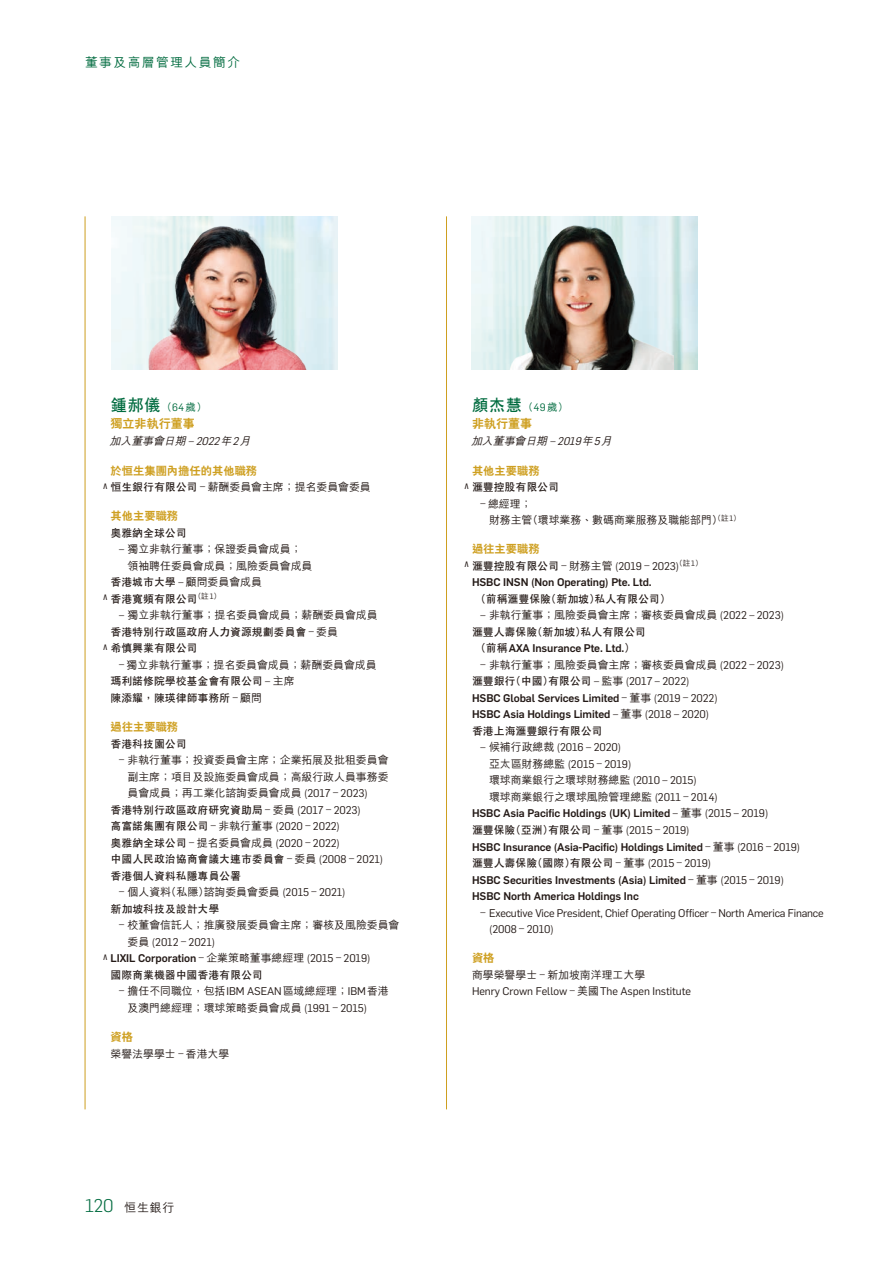
<style>
.page{position:relative;width:893px;height:1263px;background:#fff}
.page>*{position:absolute;margin:0;border:0;box-sizing:border-box;transform-origin:0 0}
.t1{font:700 16.5px "C Hei 2 HK";letter-spacing:.02em;color:#006b3f}
.t2{font:500 12.75px "M Hei HK";letter-spacing:.115em;color:#006b3f}
.t3{font:800 12px "C Hei 2 HK";letter-spacing:.005em;color:#ce9f20}
.t4{font:500 12px "M Hei HK";color:#231916}
.t5{font:800 11.25px "C Hei 2 HK";letter-spacing:.005em;color:#ce9f20}
.t6{font:500 10.95px/16.5px "M Hei HK";letter-spacing:-.005em;color:#231916}
.t7{font:500 10.95px/16.5px "Flama";letter-spacing:-.005em;color:#231916}
.t8{font:700 10.95px/16.5px "C Hei 2 HK";letter-spacing:-.005em;color:#231916}
.t9{font:10.95px/16.5px "Flama";letter-spacing:-.015em;color:#231916}
.t10{font:italic 500 10.95px "M Hei HK";color:#231916}
.s1{font-family:"M Hei HK";font-weight:500;font-size:10.5px}
.s2{font-family:"Flama";font-weight:400;font-size:10.5px}
.s3{font-family:"Flama";font-weight:400}
.s4{font-family:"Flama";font-weight:400;font-size:12.75px}
.s5{font-family:"C Hei 2 HK";font-weight:700}
.s6{font-family:"M Hei HK";font-weight:500}
.s7{font-size:12.75px}
.s8{font-weight:500}
.s9{font-family:"Flama";font-weight:300;font-size:18px;color:#006b3f}
.s10{font-weight:400;font-size:12.75px}
.s11{font-weight:400}
.s12{font-family:"M Hei HK"}
</style>
<div class="page">
<hr style="left:85px;top:216px;width:1px;height:893px;background:#ce9f20">
<img style="left:111px;top:216px;width:225px;height:153px">
<img style="left:472px;top:216px;width:225px;height:153px">
<img style="left:494px;top:216px;width:179px;height:153px">
<hr style="left:446px;top:216px;width:1px;height:893px;background:#ce9f20">
<p class="t2" style="left:85px;top:53px;width:157px">董事及高層管理人員簡介</p>
<h1 class="t1" style="left:111px;top:397px;width:98px">鍾郝儀<span class="s1">（</span><span class="s2">64</span><span class="s1">歲）</span></h1>
<p class="t3" style="left:111px;top:418px;width:86px">獨立非執行董事</p>
<p class="t10" style="left:110px;top:433px;width:145px">加入董事會日期 <span class="s3">–2022</span>年<span class="s3">2</span>月</p>
<p class="t5" style="left:111px;top:465px;width:148px">於恒生集團內擔任的其他職務</p>
<p class="t6" style="left:102px;top:478px;width:270px"><span class="s4">^</span> <span class="s5">恒生銀行有限公司</span> <span class="s3">–</span> 薪酬委員會主席；提名委員會委員</p>
<p class="t5" style="left:111px;top:511px;width:69px">其他主要職務</p>
<p class="t8" style="left:111px;top:524px;width:78px">奧雅納全球公司</p>
<p class="t6" style="left:119px;top:540px;width:184px"><span class="s3">–</span> 獨立非執行董事；保證委員會成員；</p>
<p class="t6" style="left:128px;top:557px;width:186px">領袖聘任委員會成員；風險委員會成員</p>
<p class="t6" style="left:111px;top:573px;width:153px"><span class="s5">香港城市大學</span> <span class="s3">–</span> 顧問委員會成員</p>
<p class="t8" style="left:102px;top:590px;width:121px"><span class="s4">^</span> 香港寬頻有限公司<sup>（註</sup><sup>1</sup><sup>）</sup></p>
<p class="t6" style="left:119px;top:606px;width:260px"><span class="s3">–</span> 獨立非執行董事；提名委員會成員；薪酬委員會成員</p>
<p class="t8" style="left:102px;top:623px;width:238px;text-indent:9px">香港特別行政區政府人力資源規劃委員會 <span class="s3">–</span> <span class="s6">委員</span><span class="s4">^</span> 希慎興業有限公司</p>
<p class="t6" style="left:119px;top:656px;width:259px"><span class="s3">–</span> 獨立非執行董事；提名委員會成員；薪酬委員會成員</p>
<p class="t8" style="left:111px;top:673px;width:186px">瑪利諾修院學校基金會有限公司 <span class="s3">–</span> <span class="s6">主席</span>陳添耀，陳瑛律師事務所 <span class="s3">–</span> <span class="s6">顧問</span></p>
<p class="t5" style="left:111px;top:721px;width:69px">過往主要職務</p>
<p class="t8" style="left:111px;top:735px;width:78px">香港科技園公司</p>
<p class="t6" style="left:128px;top:751px;width:263px;text-align:justify;text-indent:-8px"><span class="s3">–</span> 非執行董事；投資委員會主席；企業拓展及批租委員會副主席；項目及設施委員會成員；高級行政人員事務委員會成員；再工業化諮詢委員會成員 <span class="s3">(2017 – 2023)</span></p>
<p class="t8" style="left:111px;top:801px;width:252px">香港特別行政區政府研究資助局 <span class="s3">–</span> <span class="s6">委員</span> <span class="s3">(2017 – 2023)</span></p>
<p class="t9" style="left:111px;top:817px;width:231px"><span class="s5">高富諾集團有限公司</span> – <span class="s6">非執行董事</span> (2020 – 2022)<span class="s5">奧雅納全球公司</span> – <span class="s6">提名委員會成員</span> (2020 – 2022)</p>
<p class="t8" style="left:111px;top:851px;width:274px">中國人民政治協商會議大連市委員會 <span class="s3">–</span> <span class="s6">委員</span> <span class="s3">(2008 – 2021)</span>香港個人資料私隱專員公署</p>
<p class="t6" style="left:119px;top:883px;width:228px"><span class="s3">–</span> 個人資料（私隱）諮詢委員會委員 <span class="s3">(2015 – 2021)</span></p>
<p class="t8" style="left:111px;top:900px;width:110px">新加坡科技及設計大學</p>
<p class="t6" style="left:119px;top:916px;width:282px"><span class="s3">–</span> 校董會信託人；推廣發展委員會主席；審核及風險委員會</p>
<p class="t9" style="left:102px;top:933px;width:270px;text-indent:26px"><span class="s6">委員</span> (2012 – 2021)<br><span class="s7">^</span> <span class="s8">LIXIL Corporation</span> – <span class="s6">企業策略董事總經理</span> (2015 – 2019)</p>
<p class="t8" style="left:111px;top:966px;width:154px">國際商業機器中國香港有限公司</p>
<p class="t6" style="left:128px;top:982px;width:263px;text-indent:-8px"><span class="s3">–</span> 擔任不同職位，包括<span class="s3">IBM ASEAN</span>區域總經理；<span class="s3">IBM</span>香港及澳門總經理；環球策略委員會成員 <span class="s3">(1991 – 2015)</span></p>
<p class="t5" style="left:111px;top:1031px;width:24px">資格</p>
<p class="t6" style="left:111px;top:1044px;width:120px">榮譽法學學士 <span class="s3">–</span> 香港大學</p>
<p class="t4" style="left:85px;top:1199px;width:91px"><span class="s9">120</span> 恒生銀行</p>
<h1 class="t1" style="left:472px;top:397px;width:98px">顏杰慧<span class="s1">（</span><span class="s2">49</span><span class="s1">歲）</span></h1>
<p class="t3" style="left:472px;top:418px;width:62px">非執行董事</p>
<p class="t10" style="left:471px;top:433px;width:146px">加入董事會日期 <span class="s3">–2019</span>年<span class="s3">5</span>月</p>
<p class="t5" style="left:472px;top:465px;width:69px">其他主要職務</p>
<p class="t8" style="left:463px;top:479px;width:97px"><span class="s4">^</span> 滙豐控股有限公司</p>
<p class="t6" style="left:489px;top:494px;width:253px;text-indent:-8px"><span class="s3">–</span> 總經理；<br>財務主管（環球業務、數碼商業服務及職能部門）<sup>（註</sup><sup>1</sup><sup>）</sup></p>
<p class="t5" style="left:472px;top:544px;width:69px">過往主要職務</p>
<p class="t7" style="left:472px;top:557px;width:232px;text-indent:-9px"><span class="s10">^</span> <span class="s5">滙豐控股有限公司</span> <span class="s11">–</span> <span class="s12">財務主管</span> <span class="s11">(2019 – 2023)</span><sup>（註</sup><sup>1</sup><sup>）<br></sup>HSBC INSN (Non Operating) Pte. Ltd.</p>
<p class="t8" style="left:475px;top:590px;width:197px">（前稱滙豐保險（新加坡）私人有限公司）</p>
<p class="t6" style="left:480px;top:606px;width:305px"><span class="s3">–</span> 非執行董事；風險委員會主席；審核委員會成員 <span class="s3">(2022 – 2023)</span></p>
<p class="t8" style="left:472px;top:623px;width:175px">滙豐人壽保險（新加坡）私人有限公司</p>
<p class="t7" style="left:475px;top:639px;width:162px"><span class="s5">（前稱</span>AXA Insurance Pte. Ltd.<span class="s5">）</span></p>
<p class="t6" style="left:480px;top:656px;width:305px"><span class="s3">–</span> 非執行董事；風險委員會主席；審核委員會成員 <span class="s3">(2022 – 2023)</span></p>
<p class="t8" style="left:472px;top:673px;width:219px">滙豐銀行（中國）有限公司 <span class="s3">–</span> <span class="s6">監事</span> <span class="s3">(2017 – 2022)</span></p>
<p class="t7" style="left:472px;top:689px;width:247px">HSBC Global Services Limited <span class="s11">–</span> <span class="s12">董事</span> <span class="s11">(2019 – 2022)<br></span>HSBC Asia Holdings Limited <span class="s11">–</span> <span class="s12">董事</span> <span class="s11">(2018 – 2020)</span></p>
<p class="t8" style="left:472px;top:722px;width:132px">香港上海滙豐銀行有限公司</p>
<p class="t9" style="left:489px;top:739px;width:144px;text-indent:-8px">– <span class="s6">候補行政總裁</span> (2016 – 2020)<span class="s6">亞太區財務總監</span> (2015 – 2019)</p>
<p class="t6" style="left:489px;top:771px;width:230px">環球商業銀行之環球財務總監 <span class="s3">(2010 – 2015)<br></span>環球商業銀行之環球風險管理總監 <span class="s3">(2011 – 2014)</span></p>
<p class="t7" style="left:472px;top:804px;width:298px">HSBC Asia Pacific Holdings (UK) Limited <span class="s11">–</span> <span class="s12">董事</span> <span class="s11">(2015 – 2019)</span></p>
<p class="t8" style="left:472px;top:821px;width:219px">滙豐保險（亞洲）有限公司 <span class="s3">–</span> <span class="s6">董事</span> <span class="s3">(2015 – 2019)</span></p>
<p class="t7" style="left:472px;top:837px;width:330px">HSBC Insurance (Asia-Pacific) Holdings Limited <span class="s11">–</span> <span class="s12">董事</span> <span class="s11">(2016 – 2019)</span></p>
<p class="t8" style="left:472px;top:854px;width:241px">滙豐人壽保險（國際）有限公司 <span class="s3">–</span> <span class="s6">董事</span> <span class="s3">(2015 – 2019)</span></p>
<p class="t7" style="left:472px;top:870px;width:313px">HSBC Securities Investments (Asia) Limited <span class="s11">–</span> <span class="s12">董事</span> <span class="s11">(2015 – 2019)<br></span>HSBC North America Holdings Inc</p>
<p class="t9" style="left:489px;top:904px;width:336px;text-indent:-9px">– Executive Vice President, Chief Operating Officer – North America Finance (2008 – 2010)</p>
<p class="t5" style="left:472px;top:952px;width:24px">資格</p>
<p class="t6" style="left:472px;top:965px;width:175px">商學榮譽學士 <span class="s3">–</span> 新加坡南洋理工大學</p>
<p class="t9" style="left:472px;top:982px;width:221px">Henry Crown Fellow – <span class="s6">美國</span>The Aspen Institute</p>
</div>
